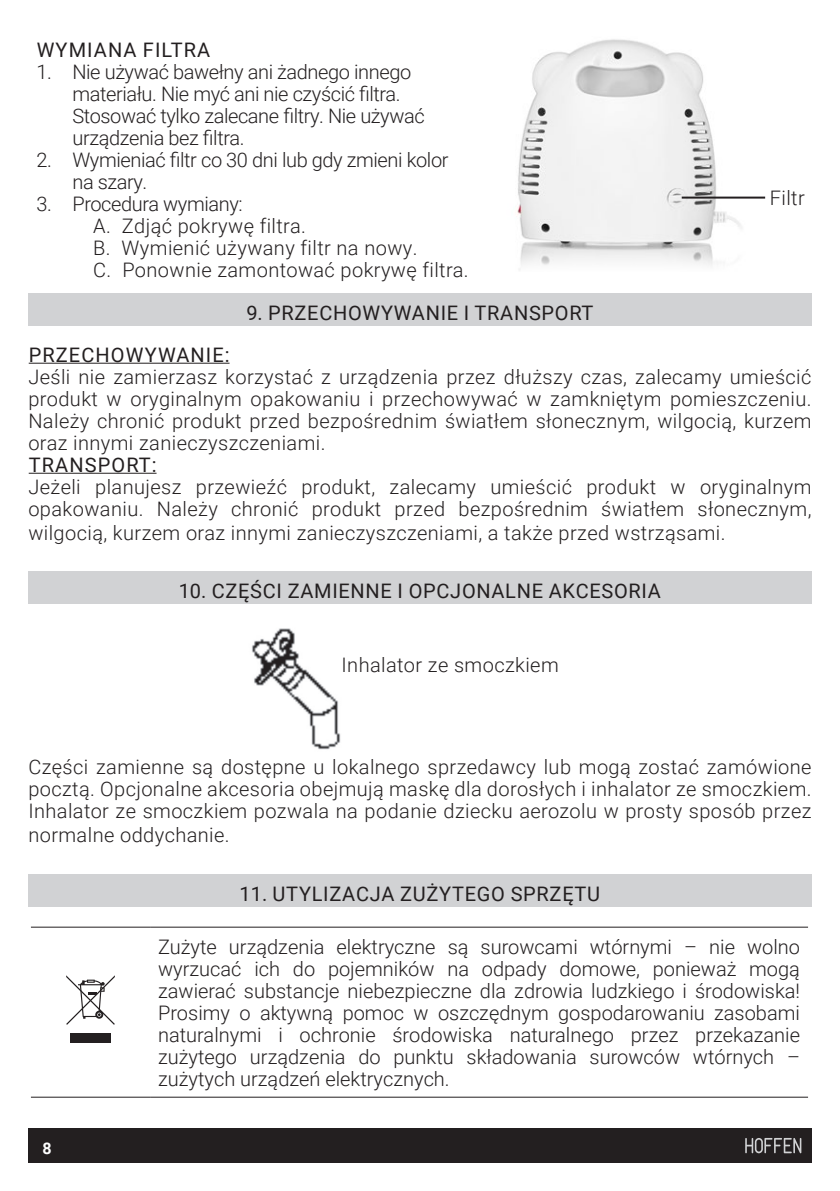
<style>
.page{position:relative;width:840px;height:1191px;background:#fff}
.page>*{position:absolute;margin:0;border:0;box-sizing:border-box;transform-origin:0 0}
.ZWYKŁY{font:300 20px/22px "Roboto";letter-spacing:.02em;color:#231f20;text-align:justify}
.ZWYKŁY-2{font:300 20px/22px "Roboto";letter-spacing:-.02em;color:#231f20}
.PL_DO_SPISU_TYTUL{font:20px "Roboto";letter-spacing:.035em;color:#231f20}
.Podkreslenie_wersali{font:20px "Roboto";letter-spacing:.055em;color:#231f20}
.Wersaliki{font:20px "Roboto";letter-spacing:.055em;color:#231f20}
.t1{font:700 16px "Roboto";color:#fff}
</style>
<div class="page">
<hr style="left:29px;top:363px;width:200px;height:1px;background:#231f20">
<hr style="left:29px;top:473px;width:127px;height:1px;background:#231f20">
<img style="left:517px;top:39px;width:233px;height:231px">
<hr style="left:681px;top:197px;width:83px;height:2px;background:#231f20">
<div style="left:28px;top:293px;width:783px;height:33px;background:#d1d2d4"></div>
<div style="left:28px;top:572px;width:783px;height:32px;background:#d1d2d4"></div>
<img style="left:252px;top:628px;width:89px;height:122px">
<div style="left:28px;top:874px;width:783px;height:32px;background:#d1d2d4"></div>
<hr style="left:31px;top:926px;width:119px;height:1px;background:#231f20">
<hr style="left:150px;top:926px;width:657px;height:1px;background:#231f20">
<hr style="left:31px;top:1096px;width:119px;height:1px;background:#231f20">
<hr style="left:150px;top:1096px;width:657px;height:1px;background:#231f20">
<div style="left:71px;top:1033px;width:40px;height:10px;background:#231f20"></div>
<svg style="left:66px;top:975px;width:49px;height:49px"></svg>
<div style="left:28px;top:1128px;width:783px;height:34px;background:#231f20"></div>
<svg style="left:745px;top:1138px;width:56px;height:15px"></svg>
<p class="Wersaliki" style="left:37px;top:36px;width:175px">WYMIANA FILTRA</p>
<p class="ZWYKŁY-2" style="left:72px;top:60px;width:353px;text-indent:-36px">1. Nie używać bawełny ani żadnego innego materiału. Nie myć ani nie czyścić filtra.<br>Stosować tylko zalecane filtry. Nie używać urządzenia bez filtra.</p>
<p class="ZWYKŁY-2" style="left:72px;top:148px;width:377px;text-indent:-36px">2. Wymieniać filtr co 30 dni lub gdy zmieni kolor na szary.</p>
<p class="ZWYKŁY-2" style="left:36px;top:192px;width:208px">3. Procedura wymiany:</p>
<p class="ZWYKŁY" style="left:93px;top:214px;width:214px">A. Zdjąć pokrywę filtra.</p>
<p class="ZWYKŁY" style="left:93px;top:236px;width:326px">B. Wymienić używany filtr na nowy.</p>
<p class="ZWYKŁY" style="left:93px;top:258px;width:377px">C. Ponownie zamontować pokrywę filtra.</p>
<p class="PL_DO_SPISU_TYTUL" style="left:246px;top:299px;width:348px">9. PRZECHOWYWANIE I TRANSPORT</p>
<p class="ZWYKŁY" style="left:769px;top:186px;width:36px">Filtr</p>
<p class="Podkreslenie_wersali" style="left:29px;top:340px;width:202px">PRZECHOWYWANIE:</p>
<p class="ZWYKŁY" style="left:28px;top:365px;width:784px">Jeśli nie zamierzasz korzystać z urządzenia przez dłuższy czas, zalecamy umieścić produkt w oryginalnym opakowaniu i przechowywać w zamkniętym pomieszczeniu.<br>Należy chronić produkt przed bezpośrednim światłem słonecznym, wilgocią, kurzem oraz innymi zanieczyszczeniami.</p>
<p class="Podkreslenie_wersali" style="left:29px;top:450px;width:129px">TRANSPORT:</p>
<p class="ZWYKŁY" style="left:28px;top:475px;width:784px">Jeżeli planujesz przewieźć produkt, zalecamy umieścić produkt w oryginalnym opakowaniu. Należy chronić produkt przed bezpośrednim światłem słonecznym,</p>
<p class="ZWYKŁY" style="left:28px;top:521px;width:698px">wilgocią, kurzem oraz innymi zanieczyszczeniami, a także przed wstrząsami.</p>
<p class="PL_DO_SPISU_TYTUL" style="left:179px;top:577px;width:483px">10. CZĘŚCI ZAMIENNE I OPCJONALNE AKCESORIA</p>
<p class="ZWYKŁY" style="left:341px;top:653px;width:218px">Inhalator ze smoczkiem</p>
<p class="ZWYKŁY" style="left:28px;top:755px;width:784px">Części zamienne są dostępne u lokalnego sprzedawcy lub mogą zostać zamówione pocztą. Opcjonalne akcesoria obejmują maskę dla dorosłych i inhalator ze smoczkiem.<br>Inhalator ze smoczkiem pozwala na podanie dziecku aerozolu w prosty sposób przez</p>
<p class="ZWYKŁY" style="left:28px;top:823px;width:203px">normalne oddychanie.</p>
<p class="PL_DO_SPISU_TYTUL" style="left:239px;top:880px;width:362px">11. UTYLIZACJA ZUŻYTEGO SPRZĘTU</p>
<p class="ZWYKŁY" style="left:158px;top:935px;width:643px">Zużyte urządzenia elektryczne są surowcami wtórnymi – nie wolno wyrzucać ich do pojemników na odpady domowe, ponieważ mogą zawierać substancje niebezpieczne dla zdrowia ludzkiego i środowiska!<br>Prosimy o aktywną pomoc w oszczędnym gospodarowaniu zasobami naturalnymi i ochronie środowiska naturalnego przez przekazanie zużytego urządzenia do punktu składowania surowców wtórnych – zużytych urządzeń elektrycznych.</p>
<p class="t1" style="left:43px;top:1137px;width:11px">8</p>
</div>
